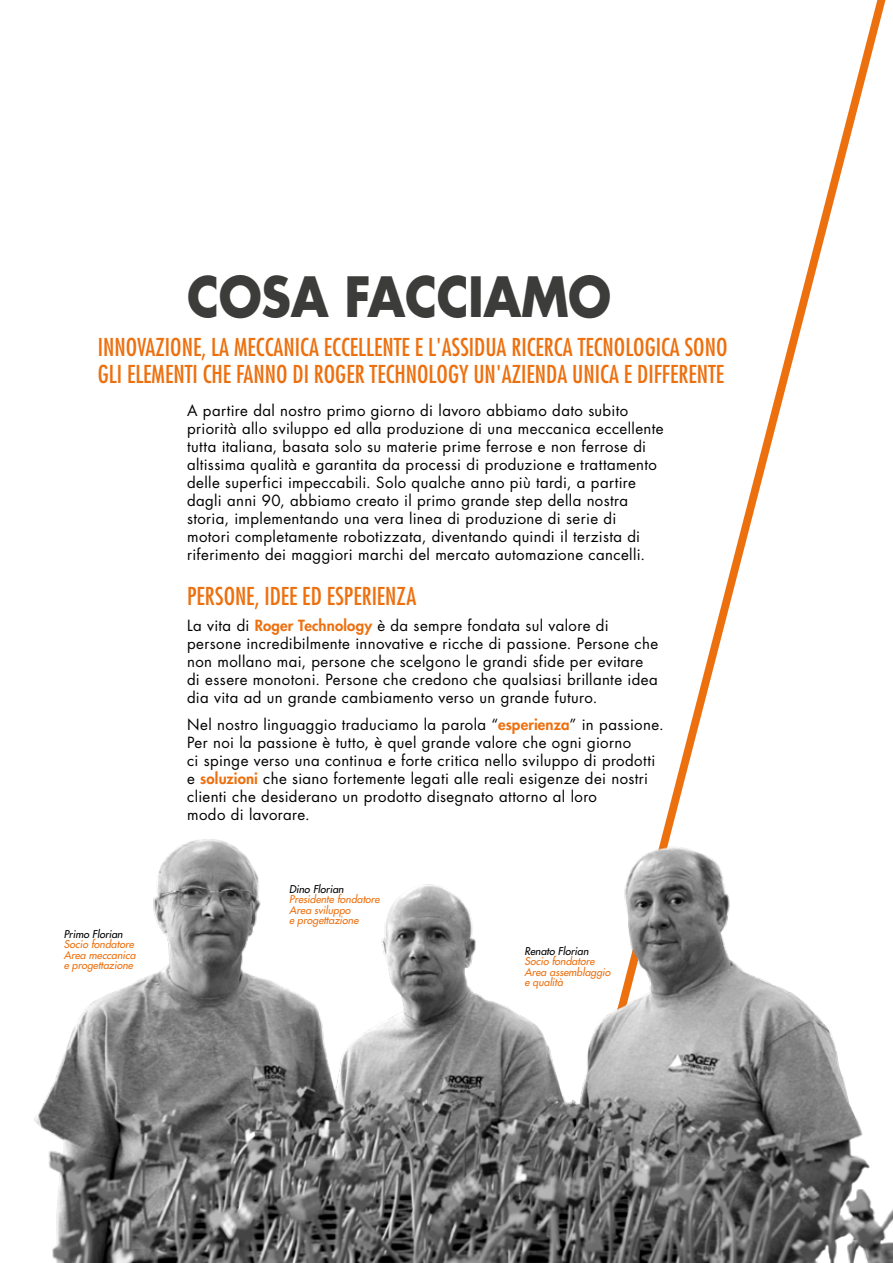
<style>
.page{position:relative;width:893px;height:1263px;background:#fff}
.page>*{position:absolute;margin:0;border:0;box-sizing:border-box;transform-origin:0 0}
.t1{font:700 54px "Futura";letter-spacing:-.01em;color:#3c3c3b;scale:.9 1}
.t2{font:condensed 24px/27px "Futura";color:#ed700f}
.t3{font:15px/18px "Futura";letter-spacing:.025em;color:#000}
.t4{font:italic 10.5px/10.5px "Futura";color:#ed700f}
.t5{font:italic 10.5px "Futura";color:#000}
.s1{font-weight:800;color:#ed700f}
</style>
<div class="page">
<svg style="left:664px;top:0;width:222px;height:826px"></svg>
<img style="left:34px;top:826px;width:859px;height:437px">
<h1 class="t1" style="left:187px;top:261px;width:473px">COSA FACCIAMO</h1>
<h2 class="t2" style="left:98px;top:333px;width:631px">INNOVAZIONE, LA MECCANICA ECCELLENTE E L'ASSIDUA RICERCA TECNOLOGICA SONO<br>GLI ELEMENTI CHE FANNO DI ROGER TECHNOLOGY UN'AZIENDA UNICA E DIFFERENTE</h2>
<p class="t3" style="left:187px;top:401px;width:478px">A partire dal nostro primo giorno di lavoro abbiamo dato subito priorità allo sviluppo ed alla produzione di una meccanica eccellente tutta italiana, basata solo su materie prime ferrose e non ferrose di altissima qualità e garantita da processi di produzione e trattamento delle superfici impeccabili. Solo qualche anno più tardi, a partire dagli anni 90, abbiamo creato il primo grande step della nostra storia, implementando una vera linea di produzione di serie di<br>motori completamente robotizzata, diventando quindi il terzista di riferimento dei maggiori marchi del mercato automazione cancelli.</p>
<p class="t5" style="left:64px;top:927px;width:60px">Primo Florian</p>
<p class="t4" style="left:64px;top:939px;width:73px">Socio fondatore<br>Area meccanica e progettazione</p>
<h2 class="t2" style="left:187px;top:582px;width:231px">PERSONE, IDEE ED ESPERIENZA</h2>
<p class="t3" style="left:187px;top:617px;width:473px">La vita di <span class="s1">Roger Technology</span> è da sempre fondata sul valore di persone incredibilmente innovative e ricche di passione. Persone che non mollano mai, persone che scelgono le grandi sfide per evitare di essere monotoni. Persone che credono che qualsiasi brillante idea dia vita ad un grande cambiamento verso un grande futuro.</p>
<p class="t3" style="left:187px;top:715px;width:478px">Nel nostro linguaggio traduciamo la parola “<span class="s1">esperienza</span>” in passione.<br>Per noi la passione è tutto, è quel grande valore che ogni giorno<br>ci spinge verso una continua e forte critica nello sviluppo di prodotti e <span class="s1">soluzioni</span> che siano fortemente legati alle reali esigenze dei nostri clienti che desiderano un prodotto disegnato attorno al loro<br>modo di lavorare.</p>
<p class="t5" style="left:289px;top:882px;width:56px">Dino Florian</p>
<p class="t4" style="left:289px;top:894px;width:92px">Presidente fondatore<br>Area sviluppo<br>e progettazione</p>
<p class="t5" style="left:524px;top:944px;width:66px">Renato Florian</p>
<p class="t4" style="left:524px;top:956px;width:88px">Socio fondatore<br>Area assemblaggio e qualità</p>
</div>
